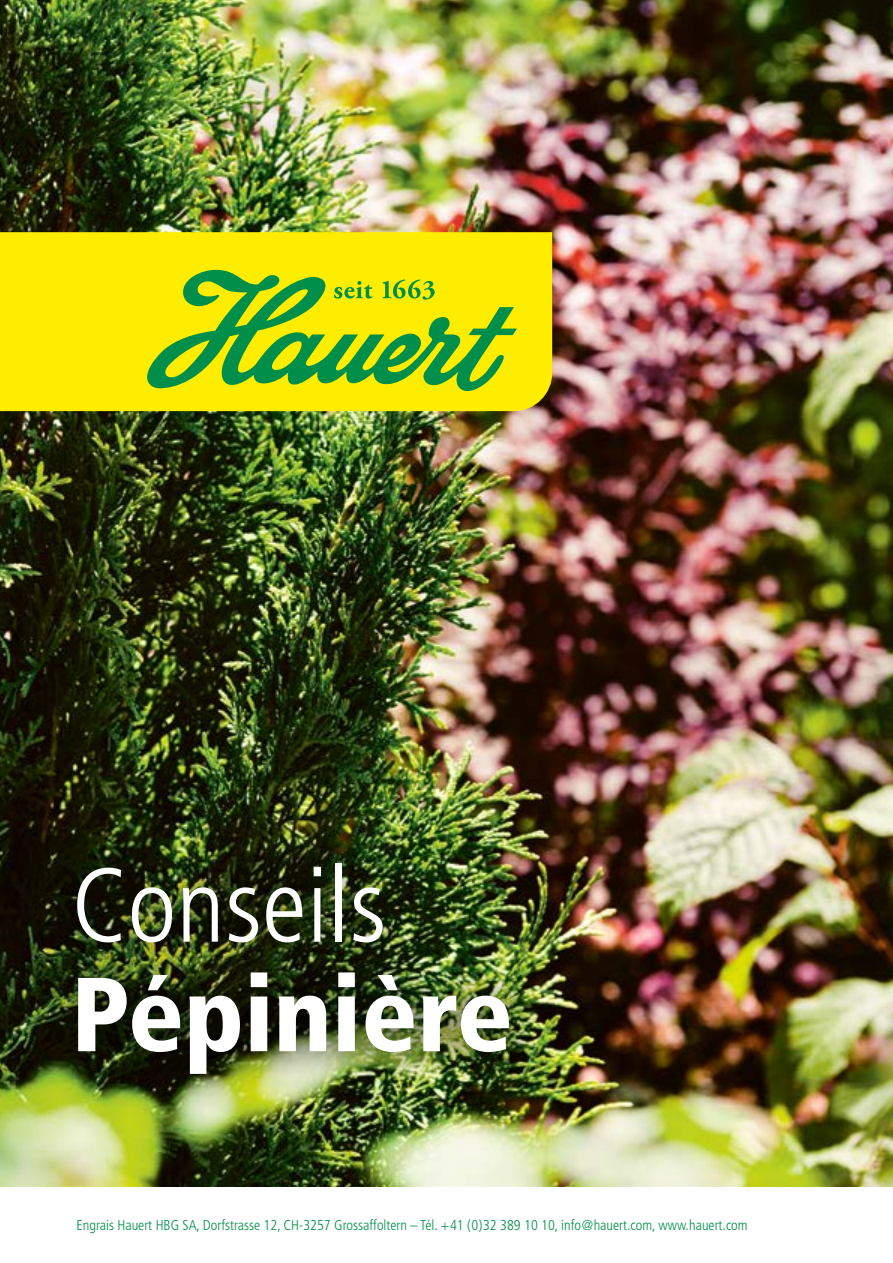
<style>
.page{position:relative;width:893px;height:1263px;background:#fff}
.page>*{position:absolute;margin:0;border:0;box-sizing:border-box;transform-origin:0 0}
.t1{font:900 condensed 105px "Frutiger LT Std";color:#fff}
.t2{font:300 condensed 105px "Frutiger LT Std";color:#fff}
.t3{font:300 condensed 14.25px "Frutiger LT Std";color:#008f4a}
</style>
<div class="page">
<img style="left:0;top:0;width:893px;height:1186px">
<div style="left:0;top:232px;width:552px;height:179px;background:#ffed00"></div>
<svg style="left:147px;top:270px;width:370px;height:121px;background:#a3cb1a"></svg>
<div style="left:39px;top:827px;width:508px;height:285px;background:#000;opacity:.6"></div>
<h1 class="t2" style="left:71px;top:846px;width:317px">Conseils</h1>
<h1 class="t1" style="left:71px;top:951px;width:443px">Pépinière</h1>
<p class="t3" style="left:77px;top:1217px;width:673px">Engrais Hauert HBG SA, Dorfstrasse 12, CH-3257 Grossaffoltern – Tél. +41 (0)32 389 10 10, info@hauert.com, www.hauert.com</p>
</div>
